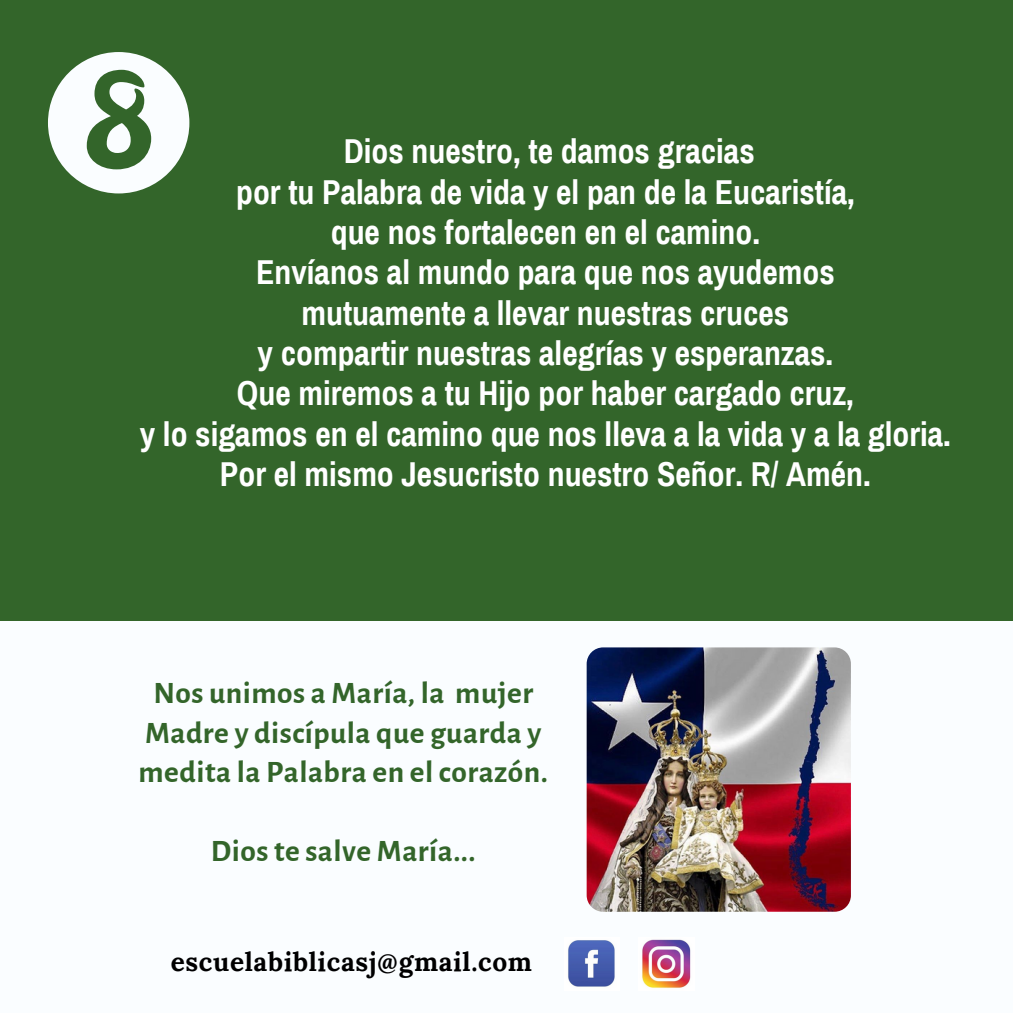
<style>
.page{position:relative;width:1013px;height:1013px;background:#fff}
.page>*{position:absolute;margin:0;border:0;box-sizing:border-box;transform-origin:0 0}
.t1{font:700 33.75px/40.2px "Archivo Narrow";color:#fff;text-align:center}
.t2{font:700 31.25px/39.4px "Alegreya Sans";letter-spacing:.015em;color:#33652a;text-align:center}
.t3{font:700 26.25px "Lora";letter-spacing:.025em;color:#000}
</style>
<div class="page">
<div style="left:0;top:0;width:1012px;height:1012px;background:#33652a"></div>
<div style="left:0;top:621px;width:1012px;height:391px;background:#fafdff"></div>
<img style="left:642px;top:939px;width:49px;height:49px">
<img style="left:568px;top:940px;width:47px;height:47px">
<img style="left:586px;top:647px;width:264px;height:264px;border-radius:16px">
<svg style="left:48px;top:52px;width:141px;height:141px"></svg>
<p class="t1" style="left:140px;top:132px;width:812px">Dios nuestro, te damos gracias<br>por tu Palabra de vida y el pan de la Eucaristía,<br>que nos fortalecen en el camino.<br>Envíanos al mundo para que nos ayudemos<br>mutuamente a llevar nuestras cruces<br>y compartir nuestras alegrías y esperanzas.<br>Que miremos a tu Hijo por haber cargado cruz,<br>y lo sigamos en el camino que nos lleva a la vida y a la gloria.<br>Por el mismo Jesucristo nuestro Señor. R/ Amén.</p>
<p class="t2" style="left:139px;top:674px;width:411px">Nos unimos a María, la mujer<br>Madre y discípula que guarda y medita la Palabra en el corazón.</p>
<p class="t2" style="left:211px;top:831px;width:266px">Dios te salve María...</p>
<p class="t3" style="left:171px;top:944px;width:363px">escuelabiblicasj@gmail.com</p>
</div>
